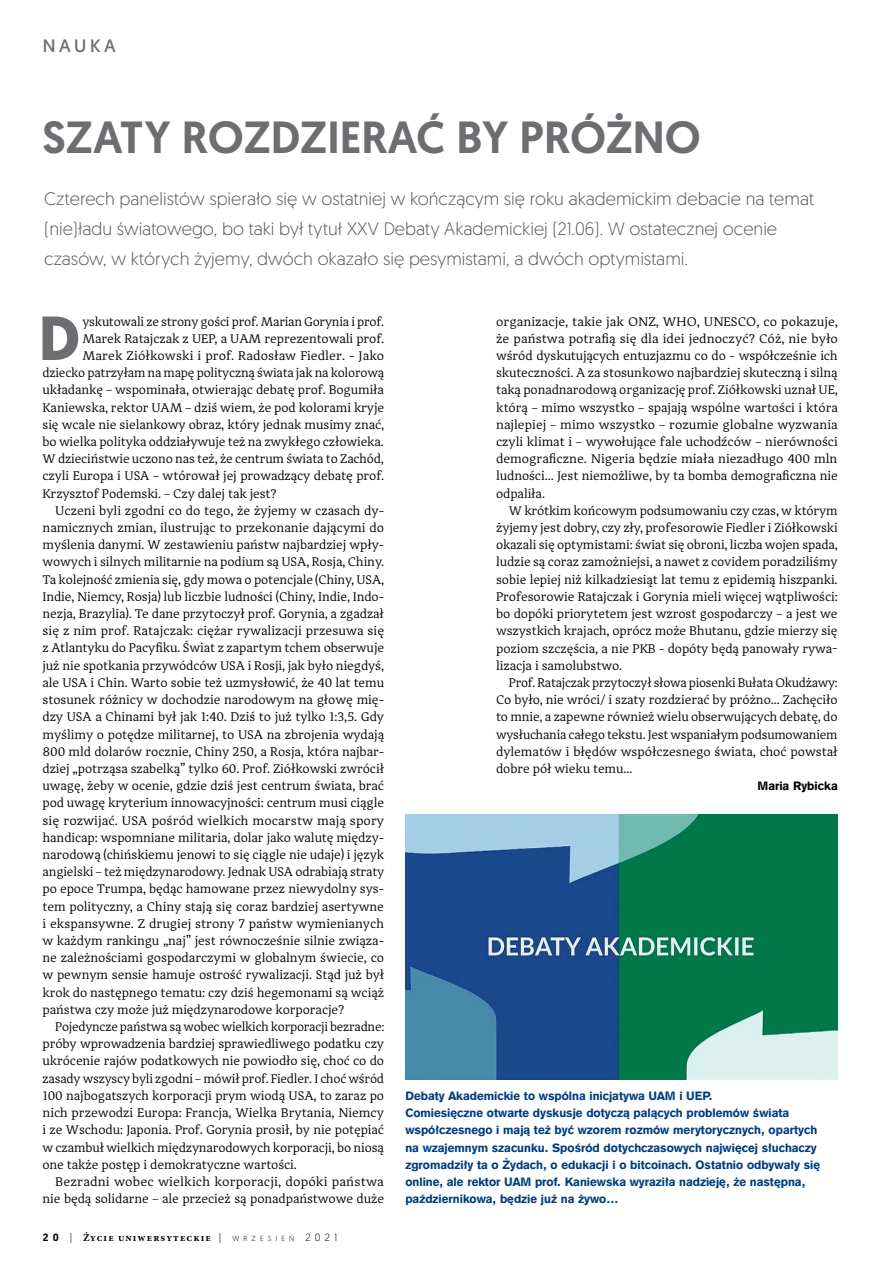
<style>
.page{position:relative;width:893px;height:1263px;background:#fff}
.page>*{position:absolute;margin:0;border:0;box-sizing:border-box;transform-origin:0 0}
.t1{font:700 62.1px "Geomanist";color:#6d6e71}
.t2{font:500 45px "Geomanist";color:#6d6e71}
.t3{font:300 18px/30px "Geomanist";color:#58595b}
.t4{font:18px "Geomanist";color:#6d6e71}
.t5{font:12.9px/17.2px "Adagio Serif";letter-spacing:-.01em;color:#000;text-align:justify}
.t6{font:12.9px "Adagio Serif";letter-spacing:.01em;color:#000}
.t7{font:12px/17.2px "Gothic 725 Blk EU";color:#003e7e}
.t8{font:12px "Gothic 725 Blk EU";color:#000}
.t9{font:700 10.5px "Minion Pro";letter-spacing:.1em;color:#000}
.s1{font-family:"Geomanist";font-weight:500}
.s2{font-family:"Geomanist";font-weight:300}
.s3{font-family:"Geomanist";font-weight:300;font-size:7.35px}
</style>
<div class="page">
<img style="left:405px;top:814px;width:432px;height:265px">
<h3 class="t4" style="left:43px;top:34px;width:16px">NAUKA</h3>
<h2 class="t2" style="left:43px;top:107px;width:230px">SZATY ROZDZ</h2>
<h2 class="t2" style="left:327px;top:107px;width:375px">IERAĆ BY PRÓŻNO</h2>
<p class="t3" style="left:44px;top:183px;width:771px">Czterech panelistów spierało się w ostatniej w kończącym się roku akademickim debacie na temat (nie)ładu światowego, bo taki był tytuł XXV Debaty Akademickiej (21.06). W ostatecznej ocenie czasów, w których żyjemy, dwóch okazało się pesymistami, a dwóch optymistami.</p>
<h1 class="t1" style="left:39px;top:297px;width:37px">D</h1>
<p class="t5" style="left:82px;top:313px;width:303px">yskutowali ze strony gości prof. Marian Gorynia i prof.</p>
<p class="t5" style="left:82px;top:330px;width:303px">Marek Ratajczak z UEP, a UAM reprezentowali prof.</p>
<p class="t5" style="left:82px;top:347px;width:303px">Marek Ziółkowski i prof. Radosław Fiedler. - Jako</p>
<p class="t5" style="left:43px;top:364px;width:343px">dziecko patrzyłam na mapę polityczną świata jak na kolorową</p>
<p class="t5" style="left:43px;top:382px;width:343px">układankę – wspominała, otwierając debatę prof. Bogumiła</p>
<p class="t5" style="left:43px;top:399px;width:343px">Kaniewska, rektor UAM – dziś wiem, że pod kolorami kryje</p>
<p class="t5" style="left:43px;top:416px;width:343px">się wcale nie sielankowy obraz, który jednak musimy znać,</p>
<p class="t5" style="left:43px;top:433px;width:343px">bo wielka polityka oddziaływuje też na zwykłego człowieka.</p>
<p class="t5" style="left:43px;top:450px;width:343px">W dzieciństwie uczono nas też, że centrum świata to Zachód,</p>
<p class="t5" style="left:43px;top:468px;width:343px">czyli Europa i USA – wtórował jej prowadzący debatę prof.</p>
<p class="t5" style="left:43px;top:485px;width:236px">Krzysztof Podemski. – Czy dalej tak jest?</p>
<p class="t5" style="left:55px;top:502px;width:330px">Uczeni byli zgodni co do tego, że żyjemy w czasach dy-</p>
<p class="t5" style="left:43px;top:519px;width:343px">namicznych zmian, ilustrując to przekonanie dającymi do</p>
<p class="t5" style="left:43px;top:536px;width:343px">myślenia danymi. W zestawieniu państw najbardziej wpły-</p>
<p class="t5" style="left:43px;top:554px;width:343px">wowych i silnych militarnie na podium są USA, Rosja, Chiny.</p>
<p class="t5" style="left:43px;top:571px;width:343px">Ta kolejność zmienia się, gdy mowa o potencjale (Chiny, USA,</p>
<p class="t5" style="left:43px;top:588px;width:343px">Indie, Niemcy, Rosja) lub liczbie ludności (Chiny, Indie, Indo-</p>
<p class="t5" style="left:43px;top:605px;width:343px">nezja, Brazylia). Te dane przytoczył prof. Gorynia, a zgadzał</p>
<p class="t5" style="left:43px;top:622px;width:343px">się z nim prof. Ratajczak: ciężar rywalizacji przesuwa się</p>
<p class="t5" style="left:43px;top:640px;width:343px">z Atlantyku do Pacyfiku. Świat z zapartym tchem obserwuje</p>
<p class="t5" style="left:43px;top:657px;width:343px">już nie spotkania przywódców USA i Rosji, jak było niegdyś,</p>
<p class="t5" style="left:43px;top:674px;width:343px">ale USA i Chin. Warto sobie też uzmysłowić, że 40 lat temu</p>
<p class="t5" style="left:43px;top:691px;width:343px">stosunek różnicy w dochodzie narodowym na głowę mię-</p>
<p class="t5" style="left:43px;top:708px;width:343px">dzy USA a Chinami był jak 1:40. Dziś to już tylko 1:3,5. Gdy</p>
<p class="t5" style="left:43px;top:726px;width:343px">myślimy o potędze militarnej, to USA na zbrojenia wydają</p>
<p class="t5" style="left:43px;top:743px;width:343px">800 mld dolarów rocznie, Chiny 250, a Rosja, która najbar-</p>
<p class="t5" style="left:43px;top:760px;width:343px">dziej „potrząsa szabelką” tylko 60. Prof. Ziółkowski zwrócił</p>
<p class="t5" style="left:43px;top:777px;width:343px">uwagę, żeby w ocenie, gdzie dziś jest centrum świata, brać</p>
<p class="t5" style="left:43px;top:794px;width:343px">pod uwagę kryterium innowacyjności: centrum musi ciągle</p>
<p class="t5" style="left:43px;top:812px;width:343px">się rozwijać. USA pośród wielkich mocarstw mają spory</p>
<p class="t5" style="left:43px;top:829px;width:343px">handicap: wspomniane militaria, dolar jako walutę między-</p>
<p class="t5" style="left:43px;top:846px;width:343px">narodową (chińskiemu jenowi to się ciągle nie udaje) i język</p>
<p class="t5" style="left:43px;top:863px;width:343px">angielski – też międzynarodowy. Jednak USA odrabiają straty</p>
<p class="t5" style="left:43px;top:880px;width:343px">po epoce Trumpa, będąc hamowane przez niewydolny sys-</p>
<p class="t5" style="left:43px;top:898px;width:343px">tem polityczny, a Chiny stają się coraz bardziej asertywne</p>
<p class="t5" style="left:43px;top:915px;width:343px">i ekspansywne. Z drugiej strony 7 państw wymienianych</p>
<p class="t5" style="left:43px;top:932px;width:343px">w każdym rankingu „naj” jest równocześnie silnie związa-</p>
<p class="t5" style="left:43px;top:949px;width:343px">ne zależnościami gospodarczymi w globalnym świecie, co</p>
<p class="t5" style="left:43px;top:966px;width:343px">w pewnym sensie hamuje ostrość rywalizacji. Stąd już był</p>
<p class="t5" style="left:43px;top:984px;width:343px">krok do następnego tematu: czy dziś hegemonami są wciąż</p>
<p class="t5" style="left:43px;top:1001px;width:303px">państwa czy może już międzynarodowe korporacje?</p>
<p class="t5" style="left:55px;top:1018px;width:331px">Pojedyncze państwa są wobec wielkich korporacji bezradne:</p>
<p class="t5" style="left:43px;top:1035px;width:343px">próby wprowadzenia bardziej sprawiedliwego podatku czy</p>
<p class="t5" style="left:43px;top:1053px;width:343px">ukrócenie rajów podatkowych nie powiodło się, choć co do</p>
<p class="t5" style="left:43px;top:1070px;width:343px">zasady wszyscy byli zgodni – mówił prof. Fiedler. I choć wśród</p>
<p class="t5" style="left:43px;top:1087px;width:343px">100 najbogatszych korporacji prym wiodą USA, to zaraz po</p>
<p class="t5" style="left:43px;top:1104px;width:343px">nich przewodzi Europa: Francja, Wielka Brytania, Niemcy</p>
<p class="t5" style="left:43px;top:1121px;width:343px">i ze Wschodu: Japonia. Prof. Gorynia prosił, by nie potępiać</p>
<p class="t5" style="left:43px;top:1139px;width:343px">w czambuł wielkich międzynarodowych korporacji, bo niosą</p>
<p class="t5" style="left:43px;top:1156px;width:256px">one także postęp i demokratyczne wartości.</p>
<p class="t6" style="left:55px;top:1173px;width:330px">Bezradni wobec wielkich korporacji, dopóki państwa</p>
<p class="t5" style="left:43px;top:1190px;width:343px">nie będą solidarne – ale przecież są ponadpaństwowe duże</p>
<p class="t9" style="left:43px;top:1230px;width:296px"><span class="s1">2 0</span> <span class="s2">|</span> Życie uniwersyteckie <span class="s2">|</span> <span class="s3">W R Z E S I E Ń</span> <span class="s2">2 0 2 1</span></p>
<p class="t5" style="left:496px;top:313px;width:343px">organizacje, takie jak ONZ, WHO, UNESCO, co pokazuje, że państwa potrafią się dla idei jednoczyć? Cóż, nie było wśród dyskutujących entuzjazmu co do - współcześnie ich skuteczności. A za stosunkowo najbardziej skuteczną i silną taką ponadnarodową organizację prof. Ziółkowski uznał UE, którą – mimo wszystko – spajają wspólne wartości i która najlepiej – mimo wszystko – rozumie globalne wyzwania czyli klimat i – wywołujące fale uchodźców – nierówności demograficzne. Nigeria będzie miała niezadługo 400 mln ludności… Jest niemożliwe, by ta bomba demograficzna nie odpaliła.</p>
<p class="t5" style="left:496px;top:502px;width:343px;text-indent:13px">W krótkim końcowym podsumowaniu czy czas, w którym żyjemy jest dobry, czy zły, profesorowie Fiedler i Ziółkowski okazali się optymistami: świat się obroni, liczba wojen spada, ludzie są coraz zamożniejsi, a nawet z covidem poradziliśmy sobie lepiej niż kilkadziesiąt lat temu z epidemią hiszpanki.<br>Profesorowie Ratajczak i Gorynia mieli więcej wątpliwości: bo dopóki priorytetem jest wzrost gospodarczy – a jest we wszystkich krajach, oprócz może Bhutanu, gdzie mierzy się poziom szczęścia, a nie PKB - dopóty będą panowały rywa&shy;lizacja i samolubstwo.</p>
<p class="t5" style="left:496px;top:674px;width:343px;text-indent:13px">Prof. Ratajczak przytoczył słowa piosenki Bułata Okudżawy:<br>Co było, nie wróci/ i szaty rozdzierać by próżno… Zachęciło to mnie, a zapewne również wielu obserwujących debatę, do wysłuchania całego tekstu. Jest wspaniałym podsumowaniem dylematów i błędów współczesnego świata, choć powstał dobre pół wieku temu…</p>
<p class="t8" style="left:757px;top:779px;width:82px">Maria Rybicka</p>
<p class="t7" style="left:405px;top:1088px;width:416px">Debaty Akademickie to wspólna inicjatywa UAM i UEP.<br>Comiesięczne otwarte dyskusje dotyczą palących problemów świata współczesnego i mają też być wzorem rozmów merytorycznych, opartych na wzajemnym szacunku. S pośród dotychczasowych najwięcej słuchaczy zgromadziły ta o Żydach, o edukacji i o bitcoinach. Ostatnio odbywały się online, ale rektor UAM prof. Kaniewska wyraziła nadzieję, że następna, październikowa, będzie już na żywo…</p>
</div>
